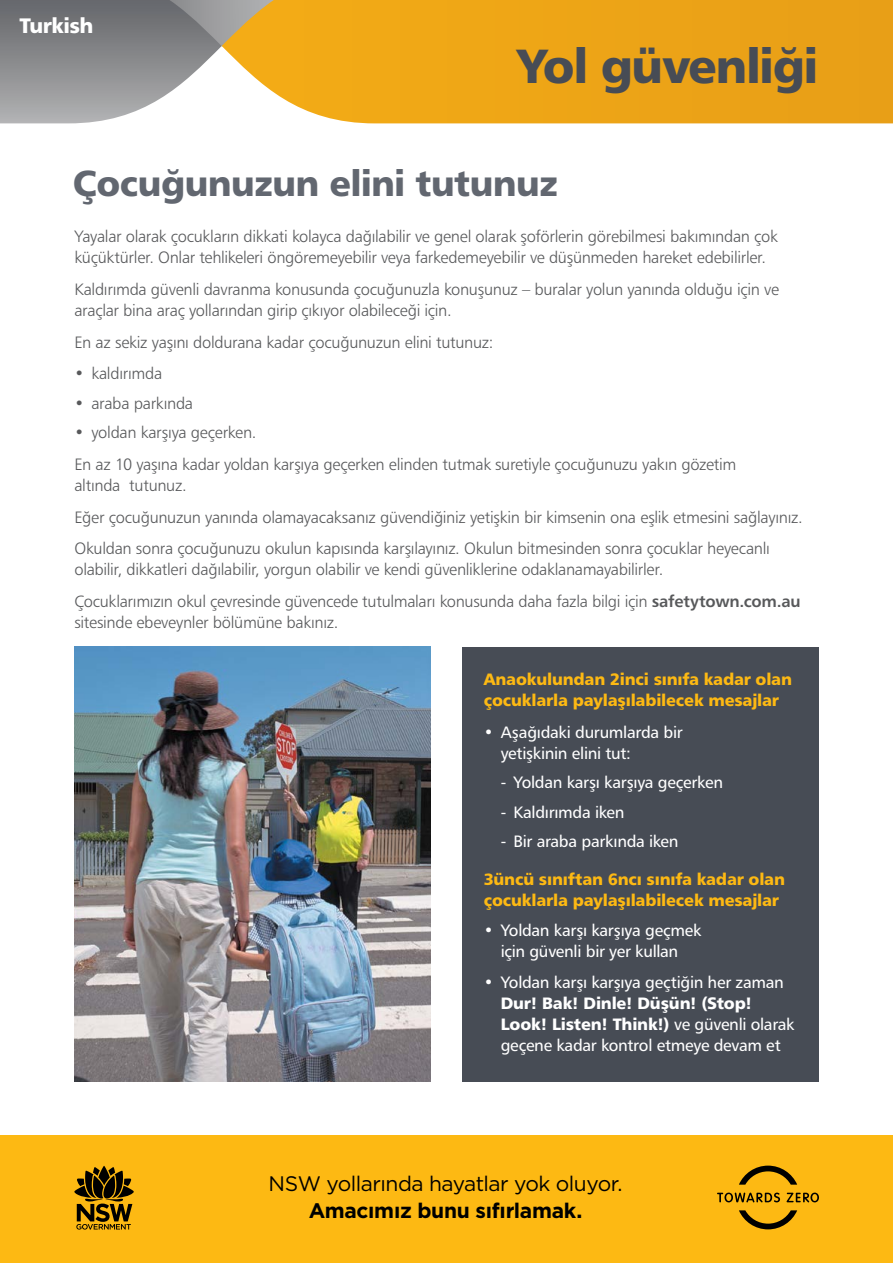
<style>
.page{position:relative;width:893px;height:1263px;background:#fff}
.page>*{position:absolute;margin:0;border:0;box-sizing:border-box;transform-origin:0 0}
.t1{font:700 48px "Trans Text Bd";letter-spacing:-.03em;color:#474c55}
.Page_Heading{font:700 36px "Trans Text Bd";letter-spacing:-.02em;color:#626770}
.t2{font:21px "Gotham";letter-spacing:-.025em;color:#000}
.t3{font:700 21px "Gotham";letter-spacing:-.015em;color:#000}
.t4{font:700 21px "Trans Text Bd";letter-spacing:-.025em;color:#fff}
.Body{font:300 16.5px/21px "Trans Text Lt";letter-spacing:-.02em;color:#58595b}
.t5{font:16.5px/21px "Trans Text Rm";letter-spacing:-.02em;color:#fff}
.Body-2{font:700 16.5px/21px "Trans Text Bd";letter-spacing:-.015em;color:#fdb913}
.Messages_to_share{font:700 16.5px/21px "Trans Text Bd";letter-spacing:-.01em;color:#fdb913}
.s1{font-family:"Trans Text Md";font-weight:500}
.s2{font-family:"Trans Text Bd";font-weight:700}
</style>
<div class="page">
<div style="left:0;top:1135px;width:893px;height:128px;background:#fdb913"></div>
<svg style="left:74px;top:1166px;width:60px;height:63px"></svg>
<svg style="left:739px;top:1210px;width:58px;height:19px"></svg>
<svg style="left:739px;top:1165px;width:58px;height:20px"></svg>
<svg style="left:717px;top:1192px;width:63px;height:10px"></svg>
<svg style="left:787px;top:1192px;width:32px;height:10px"></svg>
<img style="left:74px;top:647px;width:357px;height:434px">
<div style="left:462px;top:647px;width:357px;height:434px;background:#474c55"></div>
<div style="left:370px;top:0;width:523px;height:123px;background:#eca417"></div>
<svg style="left:0;top:0;width:370px;height:123px"></svg>
<p class="t4" style="left:20px;top:12px;width:75px">Turkish</p>
<h1 class="t1" style="left:517px;top:36px;width:303px">Yol güvenliği</h1>
<p class="Page_Heading" style="left:73px;top:160px;width:486px">Çocuğunuzun elini tutunuz</p>
<p class="Body" style="left:74px;top:226px;width:705px">Yayalar olarak çocukların dikkati kolayca dağılabilir ve genel olarak şoförlerin görebilmesi bakımından çok küçüktürler. Onlar tehlikeleri öngöremeyebilir veya farkedemeyebilir ve düşünmeden hareket edebilirler.</p>
<p class="Body" style="left:74px;top:279px;width:706px">Kaldırımda güvenli davranma konusunda çocuğunuzla konuşunuz – buralar yolun yanında olduğu için ve araçlar bina araç yollarından girip çıkıyor olabileceği için.</p>
<p class="Body" style="left:74px;top:331px;width:421px">En az sekiz yaşını doldurana kadar çocuğunuzun elini tutunuz:</p>
<p class="Body" style="left:74px;top:363px;width:89px">• kaldırımda</p>
<p class="Body" style="left:74px;top:392px;width:120px">• araba parkında</p>
<p class="Body" style="left:74px;top:422px;width:183px">• yoldan karşıya geçerken.</p>
<p class="Body" style="left:74px;top:453px;width:663px">En az 10 yaşına kadar yoldan karşıya geçerken elinden tutmak suretiyle çocuğunuzu yakın gözetim altında tutunuz.</p>
<p class="Body" style="left:74px;top:506px;width:730px">Eğer çocuğunuzun yanında olamayacaksanız güvendiğiniz yetişkin bir kimsenin ona eşlik etmesini sağlayınız.</p>
<p class="Body" style="left:74px;top:538px;width:697px">Okuldan sonra çocuğunuzu okulun kapısında karşılayınız. Okulun bitmesinden sonra çocuklar heyecanlı olabilir, dikkatleri dağılabilir, yorgun olabilir ve kendi güvenliklerine odaklanamayabilirler.</p>
<p class="Body" style="left:74px;top:590px;width:728px">Çocuklarımızın okul çevresinde güvencede tutulmaları konusunda daha fazla bilgi için <span class="s1">safetytown.com.au </span>sitesinde ebeveynler bölümüne bakınız.</p>
<p class="Body-2" style="left:484px;top:668px;width:310px">Anaokulundan 2inci sınıfa kadar olan çocuklarla paylaşılabilecek mesajlar</p>
<p class="t5" style="left:501px;top:721px;width:184px;text-indent:-17px">• Aşağıdaki durumlarda bir yetişkinin elini tut:</p>
<p class="t5" style="left:501px;top:772px;width:224px">- Yoldan karşı karşıya geçerken</p>
<p class="t5" style="left:501px;top:801px;width:125px">- Kaldırımda iken</p>
<p class="t5" style="left:501px;top:831px;width:179px">- Bir araba parkında iken</p>
<p class="Messages_to_share" style="left:484px;top:868px;width:303px">3üncü sınıftan 6ncı sınıfa kadar olan çocuklarla paylaşılabilecek mesajlar</p>
<p class="t5" style="left:484px;top:919px;width:219px;text-align:center">• Yoldan karşı karşıya geçmek için güvenli bir yer kullan</p>
<p class="t5" style="left:501px;top:972px;width:295px;text-indent:-17px">• Yoldan karşı karşıya geçtiğin her zaman <span class="s2">Dur! Bak! Dinle! Düşün! (Stop!<br>Look! Listen! Think!)</span> ve güvenli olarak geçene kadar kontrol etmeye devam et</p>
<p class="t2" style="left:269px;top:1170px;width:355px">NSW yollarında hayatlar yok oluyor.</p>
<p class="t3" style="left:309px;top:1196px;width:275px">Amacımız bunu sıfırlamak.</p>
</div>
